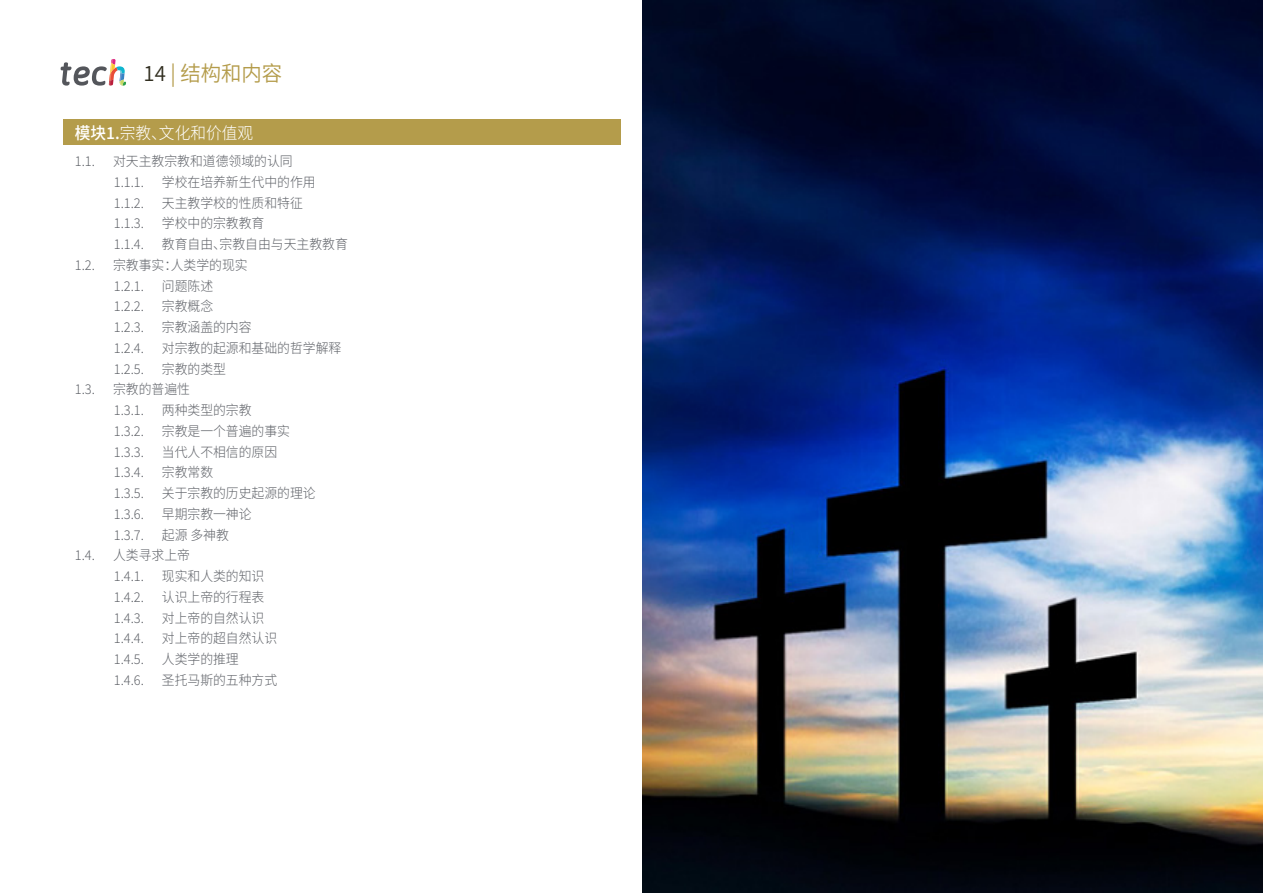
<style>
.page{position:relative;width:1263px;height:893px;background:#fff}
.page>*{position:absolute;margin:0;border:0;box-sizing:border-box;transform-origin:0 0}
.t1{font:21px "Source Han Sans CN";color:#b49c4b}
.t2{font:300 16.5px "Source Han Sans CN";color:#fff;scale:.95 1}
.t3{font:300 13.5px/20.7px "Source Han Sans CN";color:#61646a;scale:.95 1}
.s1{color:#312e20}
.s2{font-weight:500}
</style>
<div class="page">
<div style="left:64px;top:119px;width:557px;height:26px;background:#b49c4b"></div>
<img style="left:642px;top:0;width:621px;height:893px">
<svg style="left:61px;top:59px;width:65px;height:27px"></svg>
<h1 class="t1" style="left:144px;top:61px;width:140px"><span class="s1">14</span> | 结构和内容</h1>
<p class="t2" style="left:75px;top:124px;width:189px"><span class="s2">模块1.</span>宗教、文化和价值观</p>
<p class="t3" style="left:75px;top:151px;width:23px">1.1.</p>
<p class="t3" style="left:113px;top:151px;width:191px">对天主教宗教和道德领域的认同<br>1.1.1.</p>
<p class="t3" style="left:162px;top:172px;width:164px">学校在培养新生代中的作用</p>
<p class="t3" style="left:114px;top:193px;width:33px">1.1.2.</p>
<p class="t3" style="left:162px;top:193px;width:150px">天主教学校的性质和特征</p>
<p class="t3" style="left:114px;top:213px;width:33px">1.1.3.</p>
<p class="t3" style="left:162px;top:213px;width:109px">学校中的宗教教育</p>
<p class="t3" style="left:114px;top:234px;width:33px">1.1.4.</p>
<p class="t3" style="left:162px;top:234px;width:197px">教育自由、宗教自由与天主教教育</p>
<p class="t3" style="left:75px;top:255px;width:23px">1.2.</p>
<p class="t3" style="left:113px;top:255px;width:143px">宗教事实：人类学的现实<br>1.2.1.</p>
<p class="t3" style="left:162px;top:276px;width:55px">问题陈述</p>
<p class="t3" style="left:114px;top:296px;width:33px">1.2.2.</p>
<p class="t3" style="left:162px;top:296px;width:55px">宗教概念</p>
<p class="t3" style="left:114px;top:317px;width:33px">1.2.3.</p>
<p class="t3" style="left:162px;top:317px;width:96px">宗教涵盖的内容</p>
<p class="t3" style="left:114px;top:338px;width:33px">1.2.4.</p>
<p class="t3" style="left:162px;top:338px;width:190px">对宗教的起源和基础的哲学解释</p>
<p class="t3" style="left:114px;top:359px;width:33px">1.2.5.</p>
<p class="t3" style="left:162px;top:359px;width:69px">宗教的类型</p>
<p class="t3" style="left:75px;top:379px;width:23px">1.3.</p>
<p class="t3" style="left:113px;top:379px;width:82px">宗教的普遍性<br>1.3.1.</p>
<p class="t3" style="left:162px;top:400px;width:96px">两种类型的宗教</p>
<p class="t3" style="left:114px;top:421px;width:33px">1.3.2.</p>
<p class="t3" style="left:162px;top:421px;width:136px">宗教是一个普遍的事实</p>
<p class="t3" style="left:114px;top:442px;width:33px">1.3.3.</p>
<p class="t3" style="left:162px;top:442px;width:123px">当代人不相信的原因</p>
<p class="t3" style="left:114px;top:462px;width:33px">1.3.4.</p>
<p class="t3" style="left:162px;top:462px;width:55px">宗教常数</p>
<p class="t3" style="left:114px;top:483px;width:33px">1.3.5.</p>
<p class="t3" style="left:162px;top:483px;width:164px">关于宗教的历史起源的理论</p>
<p class="t3" style="left:114px;top:504px;width:33px">1.3.6.</p>
<p class="t3" style="left:162px;top:504px;width:96px">早期宗教一神论</p>
<p class="t3" style="left:114px;top:524px;width:33px">1.3.7.</p>
<p class="t3" style="left:162px;top:524px;width:72px">起源 多神教</p>
<p class="t3" style="left:75px;top:545px;width:23px">1.4.</p>
<p class="t3" style="left:113px;top:545px;width:82px">人类寻求上帝<br>1.4.1.</p>
<p class="t3" style="left:162px;top:566px;width:109px">现实和人类的知识</p>
<p class="t3" style="left:114px;top:587px;width:33px">1.4.2.</p>
<p class="t3" style="left:162px;top:587px;width:109px">认识上帝的行程表</p>
<p class="t3" style="left:114px;top:607px;width:33px">1.4.3.</p>
<p class="t3" style="left:162px;top:607px;width:109px">对上帝的自然认识</p>
<p class="t3" style="left:114px;top:628px;width:33px">1.4.4.</p>
<p class="t3" style="left:162px;top:628px;width:123px">对上帝的超自然认识</p>
<p class="t3" style="left:114px;top:649px;width:33px">1.4.5.</p>
<p class="t3" style="left:162px;top:649px;width:83px">人类学的推理</p>
<p class="t3" style="left:114px;top:670px;width:33px">1.4.6.</p>
<p class="t3" style="left:162px;top:670px;width:123px">圣托马斯的五种方式</p>
</div>
